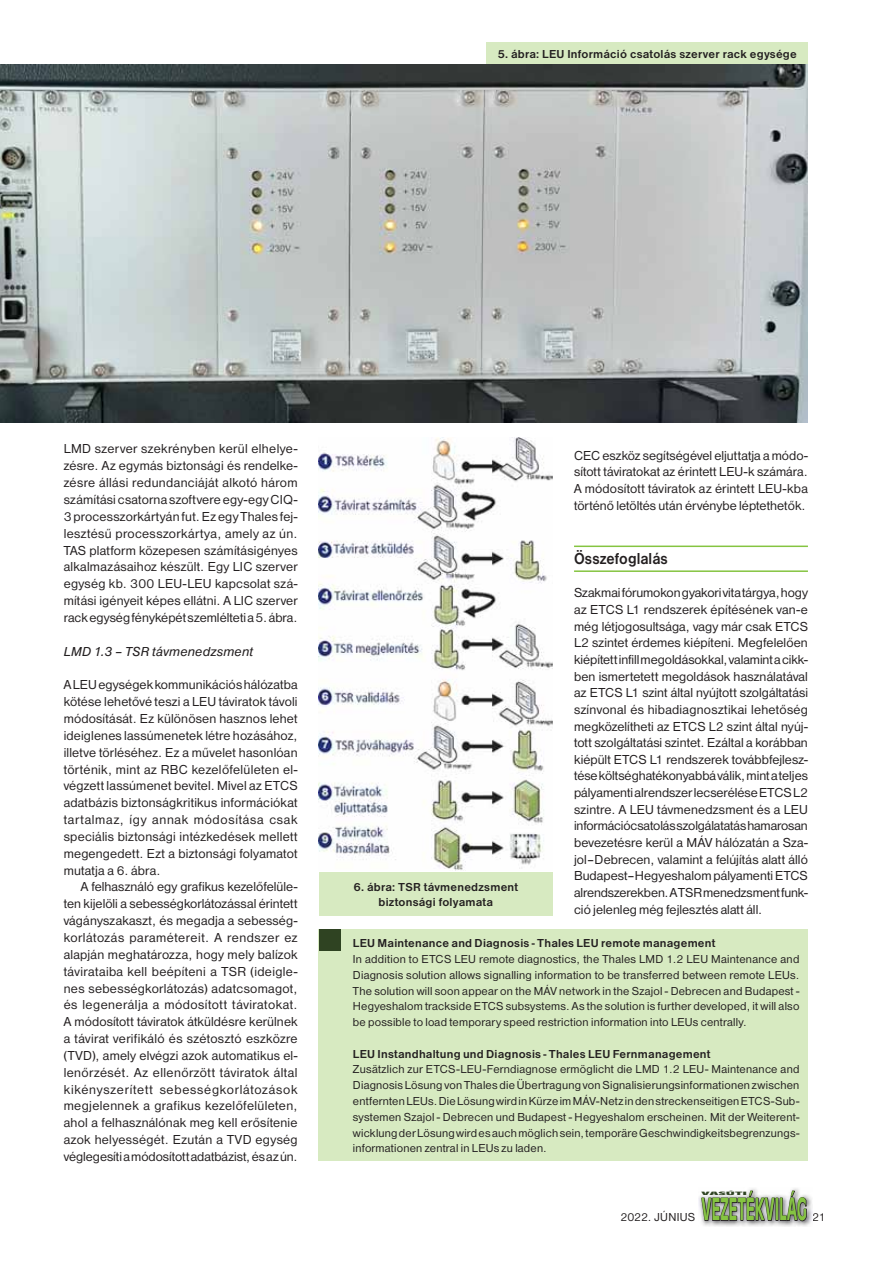
<style>
.page{position:relative;width:893px;height:1263px;background:#fff}
.page>*{position:absolute;margin:0;border:0;box-sizing:border-box;transform-origin:0 0}
.t1{font:700 30px "H Antique Olive";color:#85c441;scale:.5 1}
.t2{font:700 16.5px "Nimbus San DEE";letter-spacing:.005em;color:#231f20;scale:.9 1}
.t3{font:13.5px/16.8px "Nimbus San DEE";letter-spacing:.005em;color:#231f20;text-align:justify}
.t4{font:italic 13.5px "Nimbus San DEE";letter-spacing:.01em;color:#231f20}
.t5{font:12px/15.8px "Nimbus San DEE";letter-spacing:.015em;color:#231f20;text-align:justify}
.t6{font:700 12px/15px "Nimbus San DEE";letter-spacing:.02em;color:#231f20;text-align:center}
.t7{font:700 condensed 4.5px "H Antique Olive";color:#2f4322;scale:4 1}
</style>
<div class="page">
<img style="left:698px;top:1188px;width:114px;height:37px">
<svg style="left:700px;top:1190px;width:107px;height:37px"></svg>
<div style="left:319px;top:930px;width:489px;height:231px;background:#d7eac1"></div>
<div style="left:486px;top:43px;width:322px;height:21px;background:#d7eac1"></div>
<img style="left:0;top:64px;width:808px;height:358px">
<div style="left:319px;top:872px;width:234px;height:44px;background:#d7eac1"></div>
<img style="left:319px;top:437px;width:234px;height:433px">
<hr style="left:574px;top:546px;width:234px;height:1px;background:#85c441">
<hr style="left:574px;top:570px;width:234px;height:2px;background:#85c441">
<div style="left:319px;top:930px;width:21px;height:21px;background:#2f4322"></div>
<p class="t6" style="left:497px;top:47px;width:301px">5. ábra: LEU Információ csatolás szerver rack egysége</p>
<p class="t3" style="left:64px;top:441px;width:235px">LMD szerver szekrényben kerül elhelye&shy;zésre. Az egymás biztonsági és rendelke&shy;zésre állási redundanciáját alkotó három számítási csatorna szoftvere egy-egy CIQ-3 processzorkártyán fut. Ez egy Thales fej&shy;lesztésű processzorkártya, amely az ún.<br>TAS platform közepesen számításigényes alkalmazásaihoz készült. Egy LIC szerver egység kb. 300 LEU-LEU kapcsolat szá&shy;mítási igényeit képes ellátni. A LIC szerver rack egység fényképét szemlélteti a 5. ábra.</p>
<p class="t4" style="left:64px;top:646px;width:191px">LMD 1.3 – TSR távmenedzsment</p>
<p class="t3" style="left:64px;top:677px;width:235px">A LEU egységek kommunikációs hálózatba kötése lehetővé teszi a LEU táviratok távoli módosítását. Ez különösen hasznos lehet ideiglenes lassúmenetek létre hozásához, illetve törléséhez. Ez a művelet hasonlóan történik, mint az RBC kezelőfelületen el&shy;végzett lassúmenet bevitel. Mivel az ETCS adatbázis biztonságkritikus információkat tartalmaz, így annak módosítása csak speciális biztonsági intézkedések mellett megengedett. Ezt a biztonsági folyamatot mutatja a 6. ábra.</p>
<p class="t3" style="left:64px;top:879px;width:235px;text-indent:17px">A felhasználó egy grafikus kezelőfelüle&shy;ten kijelöli a sebességkorlátozással érintett vágányszakaszt, és megadja a sebesség&shy;korlátozás paramétereit. A rendszer ez alapján meghatározza, hogy mely balízok távirataiba kell beépíteni a TSR (ideigle&shy;nes sebességkorlátozás) adatcsomagot, és legenerálja a módosított táviratokat.<br>A módosított táviratok átküldésre kerülnek a távirat verifikáló és szétosztó eszközre (TVD), amely elvégzi azok automatikus el&shy;lenőrzését. Az ellenőrzött táviratok által kikényszerített sebességkorlátozások megjelennek a grafikus kezelőfelületen, ahol a felhasználónak meg kell erősítenie azok helyességét. Ezután a TVD egység véglegesíti a módosított adatbázist, és az ún.</p>
<p class="t6" style="left:353px;top:881px;width:166px">6. ábra: TSR távmenedzsment biztonsági folyamata</p>
<p class="t3" style="left:574px;top:448px;width:235px">CEC eszköz segítségével eljuttatja a módo&shy;sított táviratokat az érintett LEU-k számára.<br>A módosított táviratok az érintett LEU-kba történő letöltés után érvénybe léptethetők.</p>
<p class="t2" style="left:574px;top:552px;width:106px">Össz efoglalás</p>
<p class="t3" style="left:574px;top:585px;width:235px">Szakmai fórumokon gyakori vita tárgya, hogy az ETCS L1 rendszerek építésének van-e még létjogosultsága, vagy már csak ETCS L2 szintet érdemes kiépíteni. Megfelelően kiépített infill megoldásokkal, valamint a cikk&shy;ben ismertetett megoldások használatával az ETCS L1 szint által nyújtott szolgáltatási színvonal és hibadiagnosztikai lehetőség megközelítheti az ETCS L2 szint által nyúj&shy;tott szolgáltatási szintet. Ezáltal a korábban kiépült ETCS L1 rendszerek továbbfejlesz&shy;tése költséghatékonyabbá válik, mint a teljes pályamenti alrendszer lecserélése ETCS L2 szintre. A LEU távmenedzsment és a LEU információcsatolás szolgálatatás hamarosan bevezetésre kerül a MÁV hálózatán a Sza&shy;jol–Debrecen, valamint a felújítás alatt álló Budapest–Hegyeshalom pályamenti ETCS alrendszerekben. A TSR menedzsment funk&shy;ció jelenleg még fejlesztés alatt áll.</p>
<p class="t6" style="left:353px;top:937px;width:364px">LEU Maintenance and Diagnosis - Thales LEU remote management</p>
<p class="t5" style="left:353px;top:952px;width:448px">In addition to ETCS LEU remote diagnostics, the Thales LMD 1.2 LEU Maintenance and Diagnosis solution allows signalling information to be transferred between remote LEUs.<br>The solution will soon appear on the MÁV network in the Szajol - Debrecen and Budapest - Hegyeshalom trackside ETCS subsystems. As the solution is further developed, it will also be possible to load temporary speed restriction information into LEUs centrally.</p>
<p class="t6" style="left:353px;top:1047px;width:359px">LEU Instandhaltung und Diagnosis - Thales LEU Fernmanagement</p>
<p class="t5" style="left:353px;top:1062px;width:448px">Zusätzlich zur ETCS-LEU-Ferndiagnose ermöglicht die LMD 1.2 LEU- Maintenance and Diagnosis Lösung von Thales die Übertragung von Signalisierungsinformationen zwischen entfernten LEUs. Die Lösung wird in Kürze im MÁV-Netz in den streckenseitigen ETCS-Sub&shy;systemen Szajol - Debrecen und Budapest - Hegyeshalom erscheinen. Mit der Weiterent&shy;wicklung der Lösung wird es auch möglich sein, temporäre Geschwind igkeitsbegrenzungs&shy;informationen zentral in LEUs zu laden.</p>
<p class="t7" style="left:702px;top:1192px;width:13px">VASÚTI</p>
<h1 class="t1" style="left:702px;top:1191px;width:213px">VEZETÉKVILÁG</h1>
<p class="t5" style="left:620px;top:1209px;width:76px">2022. JÚNIUS</p>
<p class="t5" style="left:812px;top:1209px;width:15px">21</p>
</div>
